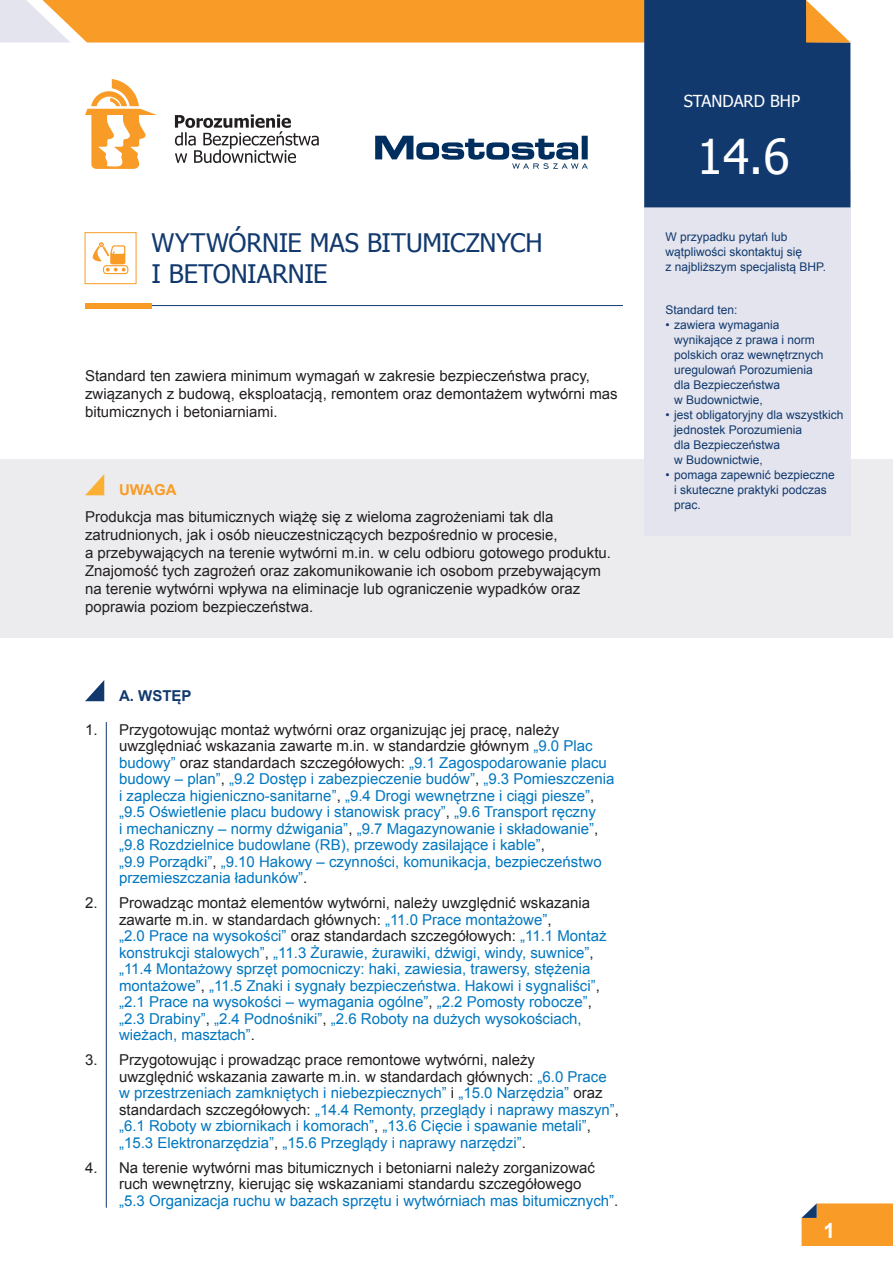
<style>
.page{position:relative;width:893px;height:1263px;background:#fff}
.page>*{position:absolute;margin:0;border:0;box-sizing:border-box;transform-origin:0 0}
.t1{font:48px "Tahoma";color:#fff}
.Tytul{font:25.5px/31.5px "Tahoma";letter-spacing:-.005em;color:#11396e}
.tekst{font:700 21px "Arial";color:#fff}
.t2{font:16.5px "Tahoma";color:#fff}
.Tekst_numerowany{font:15px/16.5px "Arial";color:#0077c0}
.tekst-2{font:15px/18px "Arial";color:#231f20}
.Tekst_numerowany-2{font:15px/16.5px "Arial";color:#231f20}
.Tytulik{font:700 15px "Arial";color:#11396e}
.Uwaga{font:700 15px "Arial";color:#f89c27}
.tekst_wymienianie{font:12px/15px "Arial";color:#11396e}
.tekst-3{font:12px/15px "Arial";color:#11396e}
.s1{color:#231f20}
.s2{color:#0077c0}
</style>
<div class="page">
<div style="left:0;top:459px;width:893px;height:178px;background:#ececee"></div>
<svg style="left:85px;top:474px;width:19px;height:21px"></svg>
<svg style="left:85px;top:680px;width:19px;height:21px"></svg>
<hr style="left:151px;top:305px;width:472px;height:1px;background:#11396e">
<div style="left:644px;top:170px;width:206px;height:365px;background:#e3e4ed"></div>
<div style="left:85px;top:303px;width:66px;height:5px;background:#f89c27"></div>
<svg style="left:801px;top:1203px;width:92px;height:43px;background:#f19d32"></svg>
<hr style="left:106px;top:722px;width:1px;height:486px;background:#11396e">
<div style="left:85px;top:232px;width:51px;height:52px;border:1px solid #f89c27"></div>
<svg style="left:92px;top:242px;width:37px;height:32px"></svg>
<svg style="left:0;top:0;width:850px;height:207px"></svg>
<p class="Tytul" style="left:151px;top:226px;width:393px">WYTWÓRNIE MAS BITUMICZNYCH<br>I BETONIARNIE</p>
<p class="tekst-2" style="left:85px;top:367px;width:534px">Standard ten zawiera minimum wymagań w zakresie bezpieczeństwa pracy, związanych z budową, eksploatacją, remontem oraz demontażem wytwórni mas bitumicznych i betoniarniami.</p>
<p class="Uwaga" style="left:119px;top:480px;width:59px">UWAGA</p>
<p class="tekst-2" style="left:85px;top:508px;width:528px">Produkcja mas bitumicznych wiążę się z wieloma zagrożeniami tak dla zatrudnionych, jak i osób nieuczestniczących bezpośrednio w procesie,<br>a przebywających na terenie wytwórni m.in. w celu odbioru gotowego produktu.<br>Znajomość tych zagrożeń oraz zakomunikowanie ich osobom przebywającym na terenie wytwórni wpływa na eliminacje lub ograniczenie wypadków oraz poprawia poziom bezpieczeństwa.</p>
<p class="Tytulik" style="left:119px;top:686px;width:74px">A. WSTĘP</p>
<p class="Tekst_numerowany" style="left:119px;top:721px;width:497px;text-indent:-34px"><span class="s1">1. Przygotowując montaż wytwórni oraz organizując jej pracę, należy uwzględniać wskazania zawarte m.in. w standardzie głównym</span> „9.0 Plac budowy” <span class="s1">oraz standardach szczegółowych:</span> „9.1 Zagospodarowanie placu budowy – plan”<span class="s1">,</span> „9.2 Dostęp i zabezpieczenie budów”<span class="s1">,</span> „9.3 Pomieszczenia i zaplecza higieniczno-sanitarne”<span class="s1">,</span> „9.4 Drogi wewnętrzne i ciągi piesze”<span class="s1">, </span>„9.5 Oświetlenie placu budowy i stanowisk pracy”<span class="s1">,</span> „9.6 Transport ręczny<br>i mechaniczny – normy dźwigania”<span class="s1">,</span> „9.7 Magazynowanie i składowanie”<span class="s1">, </span>„9.8 Rozdzielnice budowlane (RB), przewody zasilające i kable”<span class="s1">,<br></span>„9.9 Porządki”<span class="s1">,</span> „9.10 Hakowy – czynności, komunikacja, bezpieczeństwo przemieszczania ładunków”<span class="s1">.</span></p>
<p class="Tekst_numerowany" style="left:119px;top:895px;width:489px;text-indent:-34px"><span class="s1">2. Prowadząc montaż elementów wytwórni, należy uwzględnić wskazania zawarte m.in. w standardach głównych:</span> „11.0 Prace montażowe”<span class="s1">,<br></span>„2.0 Prace na wysokości” <span class="s1">oraz standardach szczegółowych:</span> „11.1 Montaż konstrukcji stalowych”<span class="s1">,</span> „11.3 Żurawie, żurawiki, dźwigi, windy, suwnice”<span class="s1">, </span>„11.4 Montażowy sprzęt pomocniczy: haki, zawiesia, trawersy, stężenia montażowe”<span class="s1">,</span> „11.5 Znaki i sygnały bezpieczeństwa. Hakowi i sygnaliści”<span class="s1">, </span>„2.1 Prace na wysokości – wymagania ogólne”<span class="s1">,</span> „2.2 Pomosty robocze”<span class="s1">, </span>„2.3 Drabiny”<span class="s1">,</span> „2.4 Podnośniki”<span class="s1">,</span> „2.6 Roboty na dużych wysokościach, wieżach, masztach”<span class="s1">.</span></p>
<p class="Tekst_numerowany" style="left:119px;top:1052px;width:501px;text-indent:-34px"><span class="s1">3. Przygotowując i prowadząc prace remontowe wytwórni, należy<br>uwzględnić wskazania zawarte m.in. w standardach głównych:</span> „6.0 Prace w przestrzeniach zamkniętych i niebezpiecznych” <span class="s1">i</span> „15.0 Narzędzia” <span class="s1">oraz standardach szczegółowych:</span> „14.4 Remonty, przeglądy i naprawy maszyn”<span class="s1">, </span>„6.1 Roboty w zbiornikach i komorach”<span class="s1">,</span> „13.6 Cięcie i spawanie metali”<span class="s1">, </span>„15.3 Elektronarzędzia”<span class="s1">,</span> „15.6 Przeglądy i naprawy narzędzi”<span class="s1">.</span></p>
<p class="Tekst_numerowany-2" style="left:119px;top:1159px;width:501px;text-indent:-34px">4. Na terenie wytwórni mas bitumicznych i betoniarni należy zorganizować ruch wewnętrzny, kierując się wskazaniami standardu szczegółowego<br><span class="s2">„5.3 Organizacja ruchu w bazach sprzętu i wytwórniach mas bitumicznych”</span>.</p>
<p class="t2" style="left:684px;top:90px;width:118px">STANDARD BHP</p>
<p class="t1" style="left:697px;top:124px;width:94px">14.6</p>
<p class="tekst-3" style="left:665px;top:229px;width:162px">W przypadku pytań lub wątpliwości skontaktuj się<br>z najbliższym specjalistą BHP.</p>
<p class="tekst-3" style="left:665px;top:302px;width:74px">Standard ten:</p>
<p class="tekst_wymienianie" style="left:674px;top:317px;width:151px;text-indent:-9px">• zawiera wymagania wynikające z prawa i norm polskich oraz wewnętrznych uregulowań Porozumienia dla Bezpieczeństwa<br>w Budownictwie,</p>
<p class="tekst_wymienianie" style="left:674px;top:407px;width:171px;text-indent:-9px">• jest obligatoryjny dla wszystkich jednostek Porozumienia<br>dla Bezpieczeństwa<br>w Budownictwie,</p>
<p class="tekst_wymienianie" style="left:674px;top:467px;width:162px;text-indent:-9px">• pomaga zapewnić bezpieczne i skuteczne praktyki podczas prac.</p>
<p class="tekst" style="left:823px;top:1217px;width:13px">1</p>
</div>
